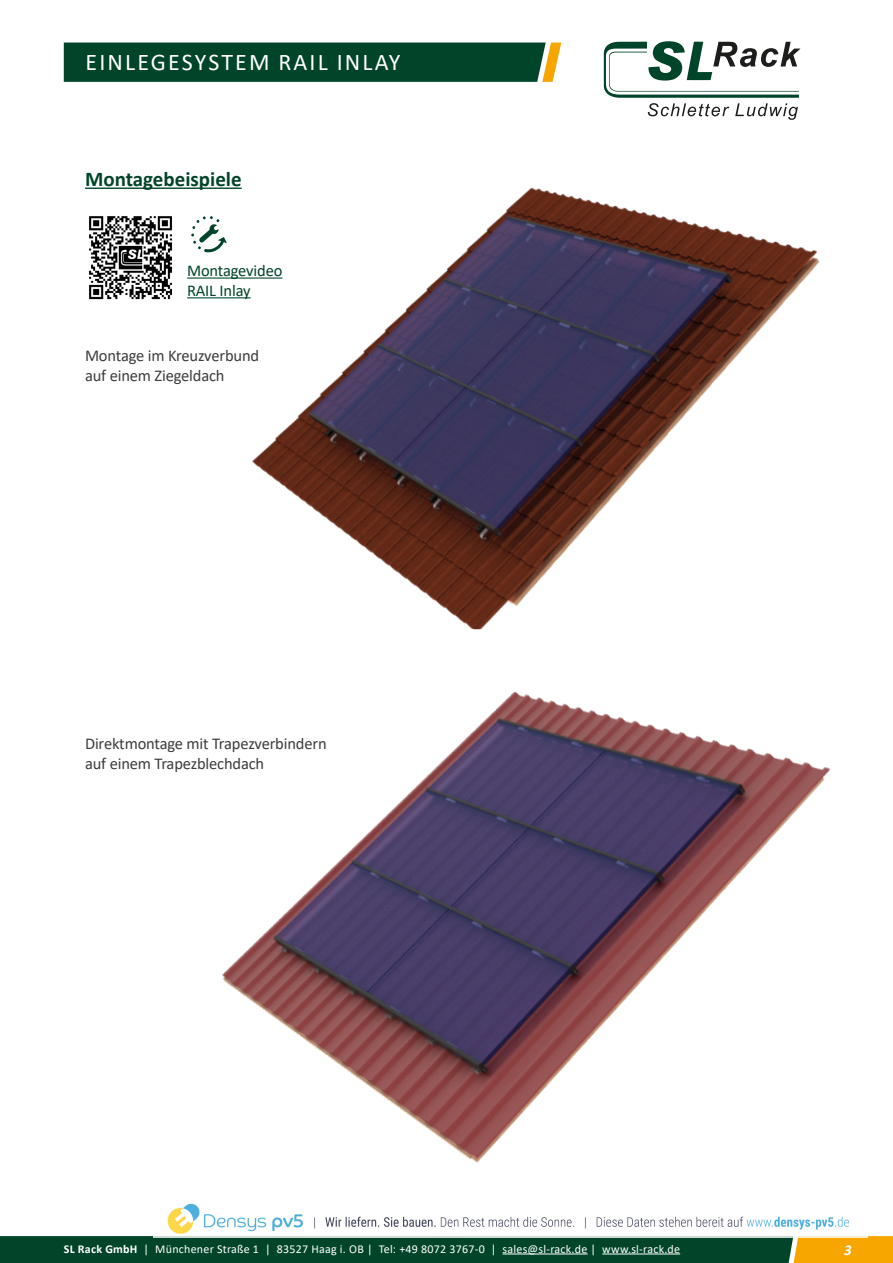
<style>
.page{position:relative;width:893px;height:1263px;background:#fff}
.page>*{position:absolute;margin:0;border:0;box-sizing:border-box;transform-origin:0 0}
.t1{font:24px "Calibri";letter-spacing:.09em;color:#fff}
.t2{font:700 21px "Calibri";color:#004529}
.t3{font:16.5px "Calibri";letter-spacing:-.01em;color:#3d3d3c}
.t4{font:16.5px "Calibri";letter-spacing:-.01em;color:#004529}
.t5{font:italic 700 15px "Calibri";color:#fff}
.t6{font:12px "Calibri";letter-spacing:.02em;color:#fff}
.s1{font-weight:700}
</style>
<div class="page">
<svg style="left:0;top:1236px;width:893px;height:27px;background:#23552b"></svg>
<hr style="left:503px;top:1253px;width:85px;height:1px;background:#fff">
<hr style="left:602px;top:1253px;width:78px;height:1px;background:#fff">
<div style="left:64px;top:43px;width:497px;height:39px;background:#004529"></div>
<svg style="left:604px;top:41px;width:196px;height:79px"></svg>
<img style="left:243px;top:187px;width:577px;height:443px">
<img style="left:222px;top:691px;width:608px;height:472px">
<hr style="left:85px;top:188px;width:157px;height:1px;background:#004529">
<svg style="left:191px;top:216px;width:36px;height:36px"></svg>
<img style="left:89px;top:216px;width:83px;height:84px">
<hr style="left:187px;top:277px;width:95px;height:2px;background:#004529">
<hr style="left:187px;top:297px;width:64px;height:1px;background:#004529">
<img style="left:153px;top:1203px;width:714px;height:34px">
<h1 class="t1" style="left:86px;top:45px;width:317px">EINLEGESYSTEM RAIL INLAY</h1>
<p class="t2" style="left:85px;top:164px;width:158px">Montagebeispiele</p>
<p class="t4" style="left:187px;top:259px;width:97px">Montagevideo</p>
<p class="t4" style="left:187px;top:279px;width:65px">RAIL Inlay</p>
<p class="t3" style="left:85px;top:344px;width:176px">Montage im Kreuzverbund</p>
<p class="t3" style="left:85px;top:364px;width:141px">auf einem Ziegeldach</p>
<p class="t3" style="left:85px;top:732px;width:243px">Direktmontage mit Trapezverbindern</p>
<p class="t3" style="left:85px;top:752px;width:181px">auf einem Trapezblechdach</p>
<p class="t6" style="left:64px;top:1240px;width:618px"><span class="s1">SL Rack GmbH</span> | Münchener Straße 1 | 83527 Haag i. OB | Tel: +49 8072 3767-0 | sales@sl-rack.de | www.sl-rack.de</p>
<p class="t5" style="left:844px;top:1239px;width:9px">3</p>
</div>
